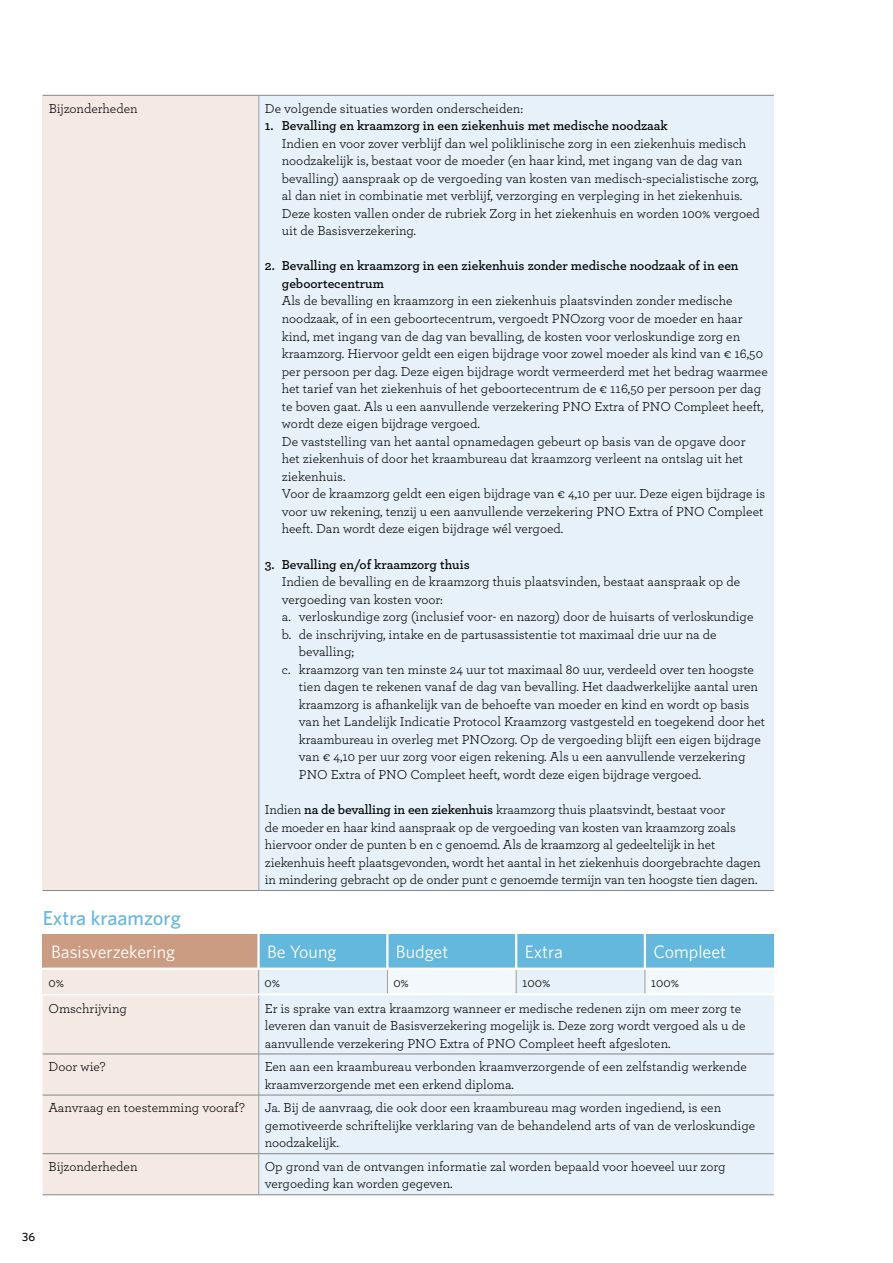
<style>
.page{position:relative;width:893px;height:1263px;background:#fff}
.page>*{position:absolute;margin:0;border:0;box-sizing:border-box;transform-origin:0 0}
.t1{font:500 20.25px "Whitney";color:#64b7dd}
.t2{font:18px "Whitney";color:#fff}
.t3{font:13.5px/17.5px "Archer";color:#000}
.t4{font:600 13.5px/17.5px "Archer";color:#000}
.t5{font:500 12px "Whitney";color:#000}
.s1{font-weight:600}
</style>
<div class="page">
<div style="left:43px;top:95px;width:216px;height:795px;background:#f4eae3"></div>
<div style="left:259px;top:95px;width:515px;height:795px;background:#e6f1f9"></div>
<hr style="left:43px;top:95px;width:216px;height:1px;background:#868786">
<hr style="left:259px;top:95px;width:1px;height:795px;background:#9c9c9d">
<hr style="left:43px;top:890px;width:216px;height:1px;background:#868786">
<hr style="left:259px;top:95px;width:515px;height:1px;background:#868786">
<hr style="left:259px;top:890px;width:515px;height:1px;background:#868786">
<div style="left:43px;top:934px;width:216px;height:33px;background:#cb9c82"></div>
<div style="left:259px;top:934px;width:128px;height:33px;background:#64b7dd"></div>
<svg style="left:43px;top:970px;width:731px;height:225px;background:#e8edf0"></svg>
<div style="left:387px;top:934px;width:129px;height:33px;background:#64b7dd"></div>
<div style="left:516px;top:934px;width:129px;height:33px;background:#64b7dd"></div>
<div style="left:645px;top:934px;width:129px;height:33px;background:#64b7dd"></div>
<hr style="left:257px;top:933px;width:3px;height:36px;background:#fff">
<hr style="left:386px;top:933px;width:2px;height:36px;background:#fff">
<hr style="left:515px;top:933px;width:2px;height:36px;background:#fff">
<hr style="left:644px;top:933px;width:2px;height:36px;background:#fff">
<p class="t3" style="left:49px;top:99px;width:91px">Bijzonderheden</p>
<p class="t3" style="left:265px;top:99px;width:260px">De volgende situaties worden onderscheiden:</p>
<p class="t4" style="left:265px;top:116px;width:404px">1. Bevalling en kraamzorg in een ziekenhuis met medische noodzaak</p>
<p class="t3" style="left:282px;top:134px;width:479px">Indien en voor zover verblijf dan wel poliklinische zorg in een ziekenhuis medisch noodzakelijk is, bestaat voor de moeder (en haar kind, met ingang van de dag van bevalling) aanspraak op de vergoeding van kosten van medisch-specialistische zorg, al dan niet in combinatie met verblijf, verzorging en verpleging in het ziekenhuis.<br>Deze kosten vallen onder de rubriek Zorg in het ziekenhuis en worden 100% vergoed uit de Basisverzekering.</p>
<p class="t4" style="left:282px;top:257px;width:458px;text-indent:-17px">2. Bevalling en kraamzorg in een ziekenhuis zonder medische noodzaak of in een geboortecentrum</p>
<p class="t3" style="left:282px;top:292px;width:487px">Als de bevalling en kraamzorg in een ziekenhuis plaatsvinden zonder medische noodzaak, of in een geboortecentrum, vergoedt PNOzorg voor de moeder en haar kind, met ingang van de dag van bevalling, de kosten voor verloskundige zorg en kraamzorg. Hiervoor geldt een eigen bijdrage voor zowel moeder als kind van € 16,50 per persoon per dag. Deze eigen bijdrage wordt vermeerderd met het bedrag waarmee het tarief van het ziekenhuis of het geboortecentrum de € 116,50 per persoon per dag te boven gaat. Als u een aanvullende verzekering PNO Extra of PNO Compleet heeft, wordt deze eigen bijdrage vergoed.<br>De vaststelling van het aantal opnamedagen gebeurt op basis van de opgave door<br>het ziekenhuis of door het kraambureau dat kraamzorg verleent na ontslag uit het ziekenhuis.<br>Voor de kraamzorg geldt een eigen bijdrage van € 4,10 per uur. Deze eigen bijdrage is voor uw rekening, tenzij u een aanvullende verzekering PNO Extra of PNO Compleet heeft. Dan wordt deze eigen bijdrage wél vergoed.</p>
<p class="t4" style="left:265px;top:555px;width:206px">3. Bevalling en/of kraamzorg thuis</p>
<p class="t3" style="left:282px;top:572px;width:460px">Indien de bevalling en de kraamzorg thuis plaatsvinden, bestaat aanspraak op de</p>
<p class="t3" style="left:282px;top:590px;width:163px">vergoeding van kosten voor:</p>
<p class="t3" style="left:282px;top:607px;width:473px">a. verloskundige zorg (inclusief voor- en nazorg) door de huisarts of verloskundige</p>
<p class="t3" style="left:282px;top:625px;width:436px">b. de inschrijving, intake en de partusassistentie tot maximaal drie uur na de</p>
<p class="t3" style="left:299px;top:642px;width:57px">bevalling;</p>
<p class="t3" style="left:282px;top:660px;width:474px">c. kraamzorg van ten minste 24 uur tot maximaal 80 uur, verdeeld over ten hoogste</p>
<p class="t3" style="left:299px;top:678px;width:461px">tien dagen te rekenen vanaf de dag van bevalling. Het daadwerkelijke aantal uren</p>
<p class="t3" style="left:299px;top:695px;width:452px">kraamzorg is afhankelijk van de behoefte van moeder en kind en wordt op basis</p>
<p class="t3" style="left:299px;top:713px;width:468px">van het Landelijk Indicatie Protocol Kraamzorg vastgesteld en toegekend door het</p>
<p class="t3" style="left:299px;top:730px;width:463px">kraambureau in overleg met PNOzorg. Op de vergoeding blijft een eigen bijdrage</p>
<p class="t3" style="left:299px;top:748px;width:448px">van € 4,10 per uur zorg voor eigen rekening. Als u een aanvullende verzekering</p>
<p class="t3" style="left:299px;top:765px;width:404px">PNO Extra of PNO Compleet heeft, wordt deze eigen bijdrage vergoed.</p>
<p class="t3" style="left:265px;top:800px;width:497px">Indien <span class="s1">na de bevalling in een ziekenhuis</span> kraamzorg thuis plaatsvindt, bestaat voor<br>de moeder en haar kind aanspraak op de vergoeding van kosten van kraamzorg zoals hiervoor onder de punten b en c genoemd. Als de kraamzorg al gedeeltelijk in het ziekenhuis heeft plaatsgevonden, wordt het aantal in het ziekenhuis doorgebrachte dagen in mindering gebracht op de onder punt c genoemde termijn van ten hoogste tien dagen.</p>
<h1 class="t1" style="left:43px;top:905px;width:140px">Extra kraamzorg</h1>
<h2 class="t2" style="left:51px;top:941px;width:126px">Basisverzekering</h2>
<h2 class="t2" style="left:267px;top:941px;width:71px">Be Young</h2>
<p class="t3" style="left:49px;top:973px;width:17px">0%</p>
<p class="t3" style="left:265px;top:973px;width:17px">0%</p>
<p class="t3" style="left:393px;top:973px;width:17px">0%</p>
<p class="t3" style="left:522px;top:973px;width:30px">100%</p>
<p class="t3" style="left:651px;top:973px;width:30px">100%</p>
<h2 class="t2" style="left:396px;top:941px;width:54px">Budget</h2>
<h2 class="t2" style="left:525px;top:941px;width:40px">Extra</h2>
<h2 class="t2" style="left:653px;top:941px;width:74px">Compleet</h2>
<p class="t3" style="left:49px;top:999px;width:80px">Omschrijving</p>
<p class="t3" style="left:265px;top:999px;width:482px">Er is sprake van extra kraamzorg wanneer er medische redenen zijn om meer zorg te leveren dan vanuit de Basisverzekering mogelijk is. Deze zorg wordt vergoed als u de aanvullende verzekering PNO Extra of PNO Compleet heeft afgesloten.</p>
<p class="t3" style="left:49px;top:1057px;width:59px">Door wie?</p>
<p class="t3" style="left:265px;top:1057px;width:484px">Een aan een kraambureau verbonden kraamverzorgende of een zelfstandig werkende kraamverzorgende met een erkend diploma.</p>
<p class="t3" style="left:49px;top:1098px;width:198px">Aanvraag en toestemming vooraf?</p>
<p class="t3" style="left:265px;top:1098px;width:492px">Ja. Bij de aanvraag, die ook door een kraambureau mag worden ingediend, is een gemotiveerde schriftelijke verklaring van de behandelend arts of van de verloskundige noodzakelijk.</p>
<p class="t3" style="left:49px;top:1157px;width:91px">Bijzonderheden</p>
<p class="t3" style="left:265px;top:1157px;width:462px">Op grond van de ontvangen informatie zal worden bepaald voor hoeveel uur zorg vergoeding kan worden gegeven.</p>
<p class="t5" style="left:22px;top:1229px;width:14px">36</p>
</div>
